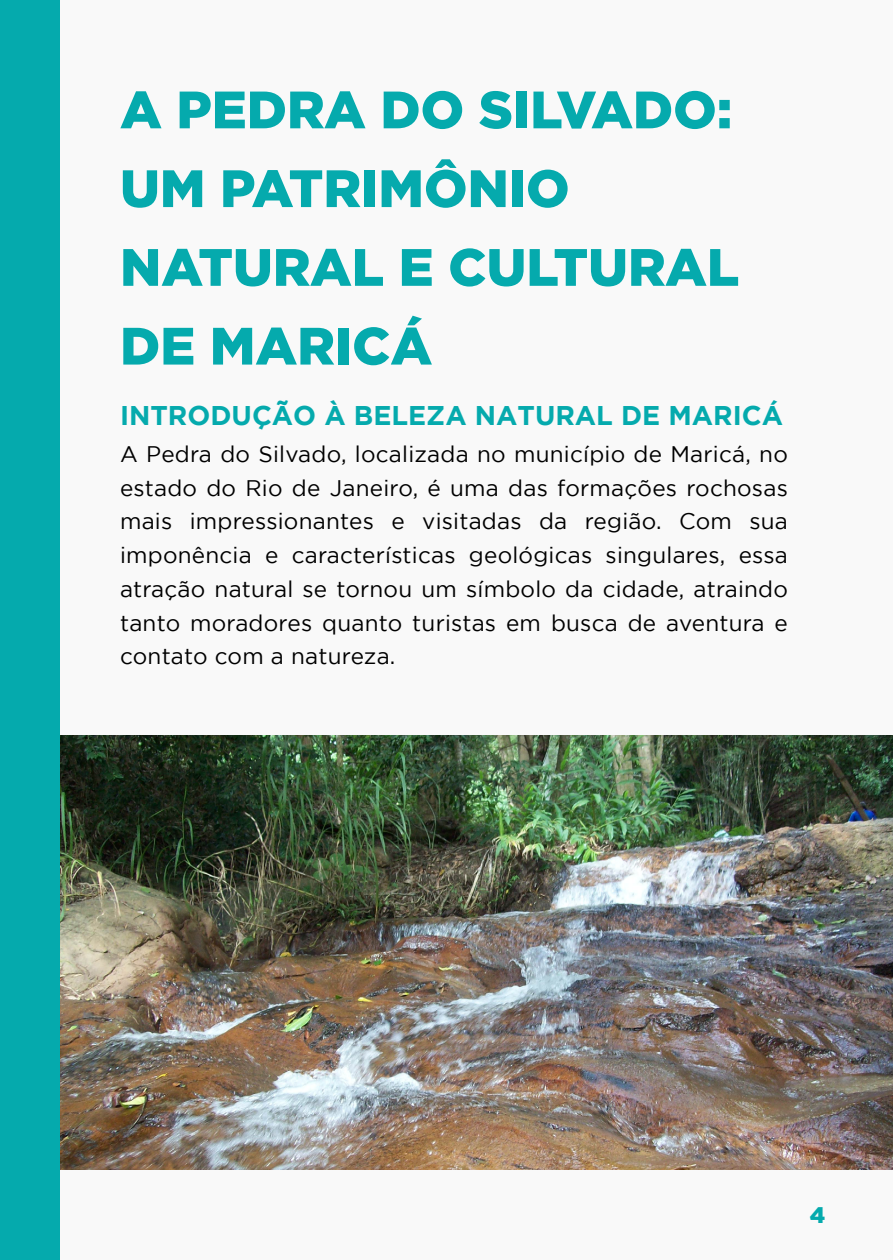
<style>
.page{position:relative;width:893px;height:1260px;background:#fff}
.page>*{position:absolute;margin:0;border:0;box-sizing:border-box;transform-origin:0 0}
.t1{font:900 52.5px/78.8px "Gotham";color:#05aaad}
.t2{font:700 27px "Gotham";color:#05aaad}
.t3{font:22.5px/33.8px "Gotham";letter-spacing:.01em;color:#000;text-align:justify}
.t4{font:900 22.5px "Gotham";color:#05aaad}
</style>
<div class="page">
<div style="left:0;top:0;width:892px;height:1260px;background:#f9f9f9"></div>
<div style="left:0;top:0;width:60px;height:1260px;background:#05aaad"></div>
<img style="left:60px;top:735px;width:832px;height:435px">
<h1 class="t1" style="left:120px;top:69px;width:620px">A PEDRA DO SILVADO:<br>UM PATRIMÔNIO<br>NATURAL E CULTURAL<br>DE MARICÁ</h1>
<p class="t2" style="left:120px;top:400px;width:664px">INTRODUÇÃO À BELEZA NATURAL DE MARICÁ</p>
<p class="t3" style="left:120px;top:437px;width:669px">A Pedra do Silvado, localizada no município de Maricá, no estado do Rio de Janeiro, é uma das formações rochosas mais impressionantes e visitadas da região. Com sua imponência e características geológicas singulares, essa atração natural se tornou um símbolo da cidade, atraindo tanto moradores quanto turistas em busca de aventura e contato com a natureza.</p>
<p class="t4" style="left:809px;top:1202px;width:17px">4</p>
</div>
